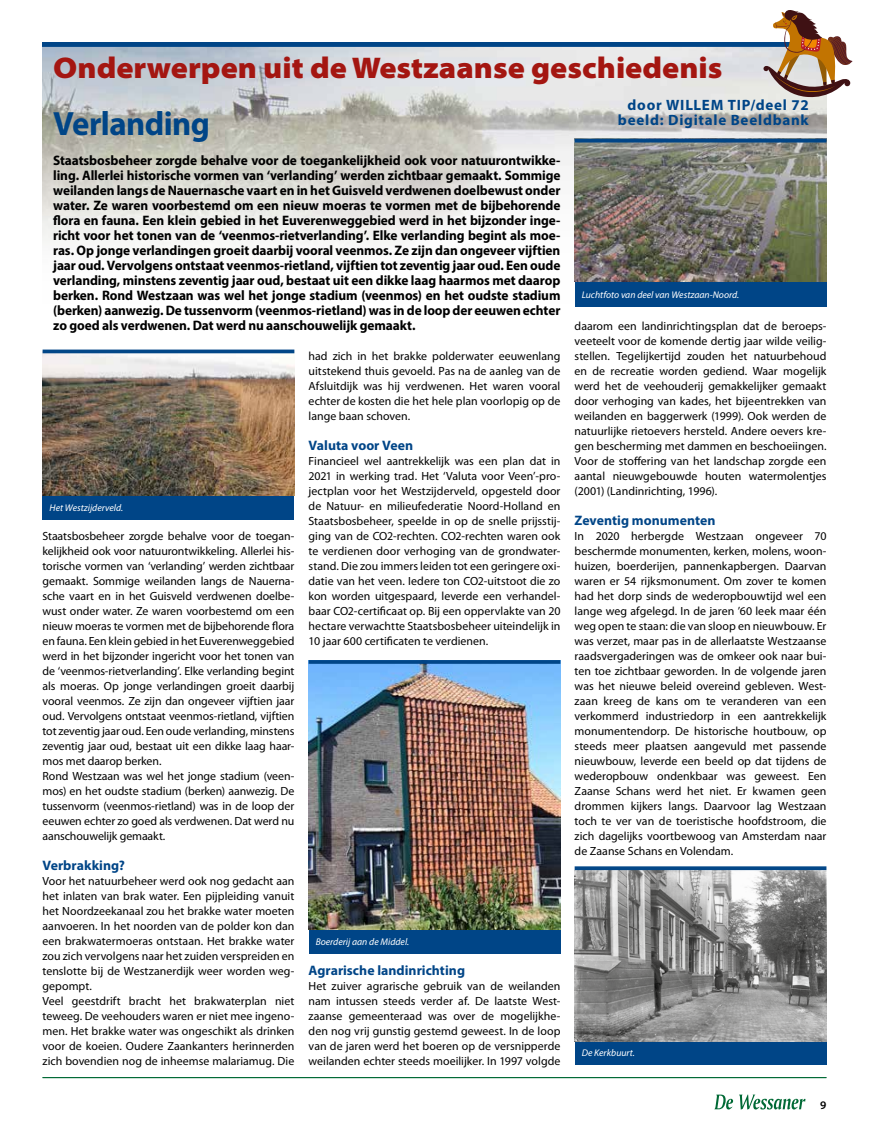
<style>
.page{position:relative;width:869px;height:1134px;background:#fff}
.page>*{position:absolute;margin:0;border:0;box-sizing:border-box;transform-origin:0 0}
.t1{font:700 33.75px "Myriad Pro";letter-spacing:-.015em;color:#004587}
.t2{font:900 semi-expanded 30px "Myriad Pro";color:#a41611}
.t3{font:700 15px/15px "Myriad Pro";letter-spacing:.05em;color:#004587;text-align:right}
.t4{font:700 13.75px/15px "Myriad Pro";letter-spacing:-.01em;color:#000;text-align:justify}
.t5{font:700 13.75px "Myriad Pro";color:#004587}
.t6{font:11.88px/15px "Myriad Pro";letter-spacing:-.005em;color:#000;text-align:justify}
.t7{font:600 11.62px "Myriad Pro";color:#000}
.t8{font:italic 9.75px "Myriad Pro";color:#fff}
</style>
<div class="page">
<svg style="left:43px;top:47px;width:783px;height:198px;background:#d6d6d5"></svg>
<div style="left:43px;top:42px;width:783px;height:5px;background:#004587"></div>
<hr style="left:43px;top:1077px;width:783px;height:1px;background:#006935">
<svg style="left:714px;top:1094px;width:18px;height:15px"></svg>
<svg style="left:739px;top:1094px;width:66px;height:15px"></svg>
<div style="left:574px;top:1040px;width:252px;height:25px;background:#004587"></div>
<div style="left:43px;top:495px;width:251px;height:25px;background:#004587"></div>
<div style="left:574px;top:282px;width:252px;height:24px;background:#004587"></div>
<img style="left:43px;top:353px;width:251px;height:142px">
<img style="left:574px;top:870px;width:252px;height:171px">
<hr style="left:43px;top:350px;width:251px;height:3px;background:#004587">
<div style="left:308px;top:929px;width:252px;height:25px;background:#004587"></div>
<img style="left:308px;top:664px;width:252px;height:265px">
<svg style="left:308px;top:660px;width:252px;height:4px"></svg>
<img style="left:574px;top:143px;width:252px;height:139px">
<svg style="left:574px;top:139px;width:252px;height:4px"></svg>
<svg style="left:574px;top:866px;width:252px;height:4px"></svg>
<svg style="left:762px;top:10px;width:90px;height:89px"></svg>
<h2 class="t2" style="left:53px;top:47px;width:670px">Onderwerpen uit de Westzaanse geschiedenis</h2>
<h1 class="t1" style="left:53px;top:102px;width:158px">Verlanding</h1>
<p class="t4" style="left:53px;top:152px;width:508px">Staatsbosbeheer zorgde behalve voor de toegankelijkheid ook voor natuurontwikke&shy;ling. Allerlei historische vormen van ‘verlanding’ werden zichtbaar gemaakt. Sommige weilanden langs de Nauernasche vaart en in het Guisveld verdwenen doelbewust onder water. Ze waren voorbestemd om een nieuw moeras te vormen met de bijbehorende flora en fauna. Een klein gebied in het Euverenweggebied werd in het bijzonder inge&shy;richt voor het tonen van de ‘veenmos-rietverlanding’. Elke verlanding begint als moe&shy;ras. Op jonge verlandingen groeit daarbij vooral veenmos. Ze zijn dan ongeveer vijftien jaar oud. Vervolgens ontstaat veenmos-rietland, vijftien tot zeventig jaar oud. Een oude verlanding, minstens zeventig jaar oud, bestaat uit een dikke laag haarmos met daarop berken. Rond Westzaan was wel het jonge stadium (veenmos) en het oudste stadium (berken) aanwezig. De tussenvorm (veenmos-rietland) was in de loop der eeuwen echter zo goed als verdwenen. Dat werd nu aanschouwelijk gemaakt.</p>
<p class="t8" style="left:50px;top:502px;width:75px">Het Westzijderveld.</p>
<p class="t6" style="left:43px;top:528px;width:253px;text-align:left">Staatsbosbeheer zorgde behalve voor de toegan&shy;kelijkheid ook voor natuurontwikkeling. Allerlei his&shy;torische vormen van ‘verlanding’ werden zichtbaar gemaakt. Sommige weilanden langs de Nauerna&shy;sche vaart en in het Guisveld verdwenen doelbe&shy;wust onder water. Ze waren voorbestemd om een nieuw moeras te vormen met de bijbehorende flora en fauna. Een klein gebied in het Euverenweggebied werd in het bijzonder ingericht voor het tonen van de ‘veenmos-rietverlanding’. Elke verlanding begint als moeras. Op jonge verlandingen groeit daarbij vooral veenmos. Ze zijn dan ongeveer vijftien jaar oud. Vervolgens ontstaat veenmos-rietland, vijftien tot zeventig jaar oud. Een oude verlanding, minstens zeventig jaar oud, bestaat uit een dikke laag haar&shy;mos met daarop berken.<br>Rond Westzaan was wel het jonge stadium (veen&shy;mos) en het oudste stadium (berken) aanwezig. De tussenvorm (veenmos-rietland) was in de loop der eeuwen echter zo goed als verdwenen. Dat werd nu aanschouwelijk gemaakt.</p>
<p class="t5" style="left:43px;top:856px;width:84px">Verbrakking?</p>
<p class="t6" style="left:43px;top:873px;width:253px;text-align:left">Voor het natuurbeheer werd ook nog gedacht aan het inlaten van brak water. Een pijpleiding vanuit het Noordzeekanaal zou het brakke water moeten aanvoeren. In het noorden van de polder kon dan een brakwatermoeras ontstaan. Het brakke water zou zich vervolgens naar het zuiden verspreiden en tenslotte bij de Westzanerdijk weer worden weg&shy;gepompt.<br>Veel geestdrift bracht het brakwaterplan niet teweeg. De veehouders waren er niet mee ingeno&shy;men. Het brakke water was ongeschikt als drinken voor de koeien. Oudere Zaankanters herinnerden zich bovendien nog de inheemse malariamug. Die</p>
<p class="t6" style="left:308px;top:348px;width:253px">had zich in het brakke polderwater eeuwenlang uitstekend thuis gevoeld. Pas na de aanleg van de Afsluitdijk was hij verdwenen. Het waren vooral echter de kosten die het hele plan voorlopig op de lange baan schoven.</p>
<p class="t5" style="left:308px;top:436px;width:106px">Valuta voor Veen</p>
<p class="t6" style="left:308px;top:453px;width:253px">Financieel wel aantrekkelijk was een plan dat in 2021 in werking trad. Het ‘Valuta voor Veen’-pro&shy;jectplan voor het Westzijderveld, opgesteld door de Natuur- en milieufederatie Noord-Holland en Staatsbosbeheer, speelde in op de snelle prijsstij&shy;ging van de CO2-rechten. CO2-rechten waren ook te verdienen door verhoging van de grondwater&shy;stand. Die zou immers leiden tot een geringere oxi&shy;datie van het veen. Iedere ton CO2-uitstoot die zo kon worden uitgespaard, leverde een verhandel&shy;baar CO2-certificaat op. Bij een oppervlakte van 20 hectare verwachtte Staatsbosbeheer uiteindelijk in 10 jaar 600 certificaten te verdienen.</p>
<p class="t8" style="left:315px;top:936px;width:95px">Boerderij aan de Middel.</p>
<p class="t5" style="left:308px;top:961px;width:158px">Agrarische landinrichting</p>
<p class="t6" style="left:308px;top:978px;width:253px">Het zuiver agrarische gebruik van de weilanden nam intussen steeds verder af. De laatste West&shy;zaanse gemeenteraad was over de mogelijkhe&shy;den nog vrij gunstig gestemd geweest. In de loop van de jaren werd het boeren op de versnipperde weilanden echter steeds moeilijker. In 1997 volgde</p>
<p class="t3" style="left:617px;top:97px;width:192px">door WILLEM TIP/deel 72 beeld: Digitale Beeldbank</p>
<p class="t8" style="left:581px;top:288px;width:159px">Luchtfoto van deel van Westzaan-Noord.</p>
<p class="t6" style="left:574px;top:318px;width:253px">daarom een landinrichtingsplan dat de beroeps&shy;veeteelt voor de komende dertig jaar wilde veilig&shy;stellen. Tegelijkertijd zouden het natuurbehoud en de recreatie worden gediend. Waar mogelijk werd het de veehouderij gemakkelijker gemaakt door verhoging van kades, het bijeentrekken van weilanden en baggerwerk (1999). Ook werden de natuurlijke rietoevers hersteld. Andere oevers kre&shy;gen bescherming met dammen en beschoeiingen.<br>Voor de stoffering van het landschap zorgde een aantal nieuwgebouwde houten watermolentjes (2001) (Landinrichting, 1996).</p>
<p class="t5" style="left:574px;top:511px;width:142px">Zeventig monumenten</p>
<p class="t6" style="left:574px;top:528px;width:253px">In 2020 herbergde Westzaan ongeveer 70 beschermde monumenten, kerken, molens, woon&shy;huizen, boerderijen, pannenkapbergen. Daarvan waren er 54 rijksmonument. Om zover te komen had het dorp sinds de wederopbouwtijd wel een lange weg afgelegd. In de jaren ’60 leek maar één weg open te staan: die van sloop en nieuwbouw. Er was verzet, maar pas in de allerlaatste Westzaanse raadsvergaderingen was de omkeer ook naar bui&shy;ten toe zichtbaar geworden. In de volgende jaren was het nieuwe beleid overeind gebleven. West&shy;zaan kreeg de kans om te veranderen van een verkommerd industriedorp in een aantrekkelijk monumentendorp. De historische houtbouw, op steeds meer plaatsen aangevuld met passende nieuwbouw, leverde een beeld op dat tijdens de wederopbouw ondenkbaar was geweest. Een Zaanse Schans werd het niet. Er kwamen geen drommen kijkers langs. Daarvoor lag Westzaan toch te ver van de toeristische hoofdstroom, die zich dagelijks voortbewoog van Amsterdam naar de Zaanse Schans en Volendam.</p>
<p class="t8" style="left:581px;top:1047px;width:55px">De Kerkbuurt.</p>
<p class="t7" style="left:819px;top:1098px;width:8px">9</p>
</div>
